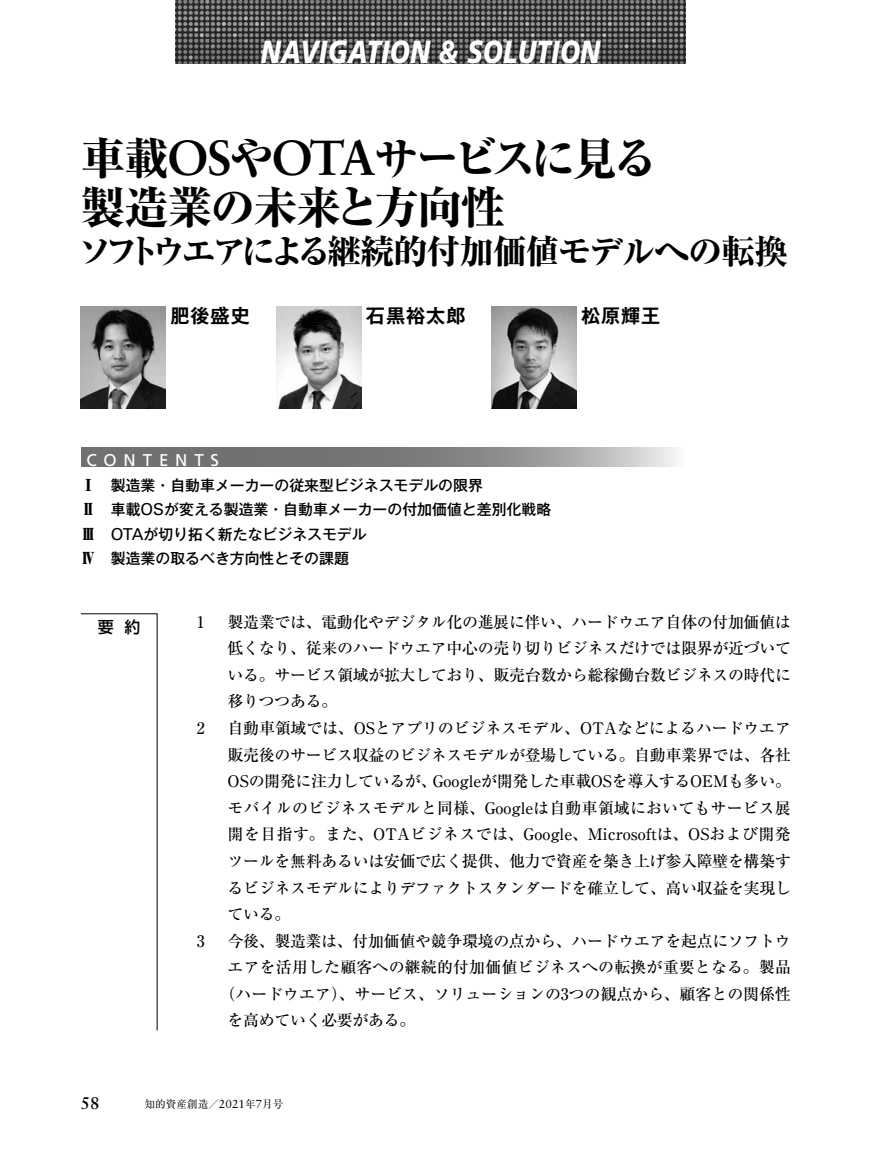
<style>
.page{position:relative;width:893px;height:1157px;background:#fff}
.page>*{position:absolute;margin:0;border:0;box-sizing:border-box;transform-origin:0 0}
.t1{font:800 44.7px/48.9px "Ryumin Pro";letter-spacing:-.055em;color:#000}
.t2{font:800 34.05px "Ryumin Pro";letter-spacing:-.045em;color:#000}
.t3{font:italic 900 31.95px "Frutiger LT Std";letter-spacing:.015em;color:#fff;scale:.8 1}
.t4{font:700 19.2px "Gothic MB101 Pro De";letter-spacing:.05em;color:#000}
.t5{font:16.95px "Frutiger LT Std";letter-spacing:.4em;color:#fff}
.t6{font:700 16.95px "Sabon LT Std";color:#000}
.t7{font:500 15.9px/26.5px "Ryumin Pro";letter-spacing:-.02em;color:#000;text-align:justify}
.t8{font:500 15.9px "Ryumin Pro";letter-spacing:.01em;color:#000}
.t9{font:500 15.9px "Shin Go Pro";color:#000}
.t10{font:500 14.85px/24.5px "Gothic MB101 Pro";color:#000}
.t11{font:10.65px "Ryumin Pro";color:#000}
.s1{font-family:"Sabon LT Std";font-weight:700;font-size:49.05px}
.s2{font-family:"Ryumin Pro";font-weight:900;font-size:15.9px}
.s3{font-family:"Univers LT Std";font-weight:400;font-size:16.35px}
.s4{font-family:"Sabon LT Std";font-size:11.7px}
</style>
<div class="page">
<img style="left:175px;top:0;width:511px;height:64px">
<svg style="left:81px;top:447px;width:595px;height:19px;background:#8a898a"></svg>
<svg style="left:80px;top:613px;width:78px;height:417px"></svg>
<img style="left:276px;top:306px;width:85px;height:102px">
<img style="left:81px;top:306px;width:85px;height:102px">
<img style="left:491px;top:306px;width:85px;height:102px">
<h3 class="t3" style="left:261px;top:32px;width:425px">NAVIGATION &amp; SOLUTION</h3>
<h1 class="t1" style="left:81px;top:131px;width:578px">車載<span class="s1">OS</span>や<span class="s1">OTA</span>サービスに見る製造業の未来と方向性</h1>
<h2 class="t2" style="left:78px;top:224px;width:712px">ソフトウエアによる継続的付加価値モデルへの転換</h2>
<p class="t4" style="left:170px;top:300px;width:81px">肥後盛史</p>
<p class="t4" style="left:366px;top:300px;width:101px">石黒裕太郎</p>
<p class="t4" style="left:581px;top:300px;width:81px">松原輝王</p>
<p class="t5" style="left:86px;top:450px;width:134px">CONTENTS</p>
<p class="t10" style="left:81px;top:471px;width:472px"><span class="s2">Ⅰ</span>　製造業・自動車メーカーの従来型ビジネスモデルの限界<br><span class="s2">Ⅱ</span>　車載<span class="s3">OS</span>が変える製造業・自動車メーカーの付加価値と差別化戦略<br><span class="s2">Ⅲ</span> <span class="s3">OTA</span>が切り拓く新たなビジネスモデル<br><span class="s2">Ⅳ</span>　製造業の取るべき方向性とその課題</p>
<p class="t9" style="left:98px;top:613px;width:44px">要 約</p>
<p class="t7" style="left:197px;top:607px;width:9px">1</p>
<p class="t7" style="left:227px;top:607px;width:565px">製造業では、電動化やデジタル化の進展に伴い、ハードウエア自体の付加価値は低くなり、従来のハードウエア中心の売り切りビジネスだけでは限界が近づいている。サービス領域が拡大しており、販売台数から総稼働台数ビジネスの時代に移りつつある。</p>
<p class="t7" style="left:197px;top:713px;width:9px">2</p>
<p class="t7" style="left:227px;top:713px;width:565px">自動車領域では、OSとアプリのビジネスモデル、OTAなどによるハードウエア販売後のサービス収益のビジネスモデルが登場している。自動車業界では、各社OSの開発に注力しているが、Googleが開発した車載OSを導入するOEMも多い。モバイルのビジネスモデルと同様、Googleは自動車領域においてもサービス展開を目指す。また、OTAビジネスでは、Google、Microsoftは、OSおよび開発ツールを無料あるいは安価で広く提供、他力で資産を築き上げ参入障壁を構築するビジネスモデルによりデファクトスタンダードを確立して、高い収益を実現している。</p>
<p class="t7" style="left:197px;top:926px;width:9px">3</p>
<p class="t7" style="left:227px;top:926px;width:565px">今後、製造業は、付加価値や競争環境の点から、ハードウエアを起点にソフトウ</p>
<p class="t8" style="left:228px;top:954px;width:565px">エアを活用した顧客への継続的付加価値ビジネスへの転換が重要となる。製品</p>
<p class="t7" style="left:220px;top:979px;width:573px">（ハードウエア）、サービス、ソリューションの3つの観点から、顧客との関係性</p>
<p class="t7" style="left:228px;top:1006px;width:189px">を高めていく必要がある。</p>
<p class="t6" style="left:81px;top:1093px;width:20px">58</p>
<p class="t11" style="left:145px;top:1095px;width:140px">知的資産創造／<span class="s4">2021</span>年<span class="s4">7</span>月号</p>
</div>
